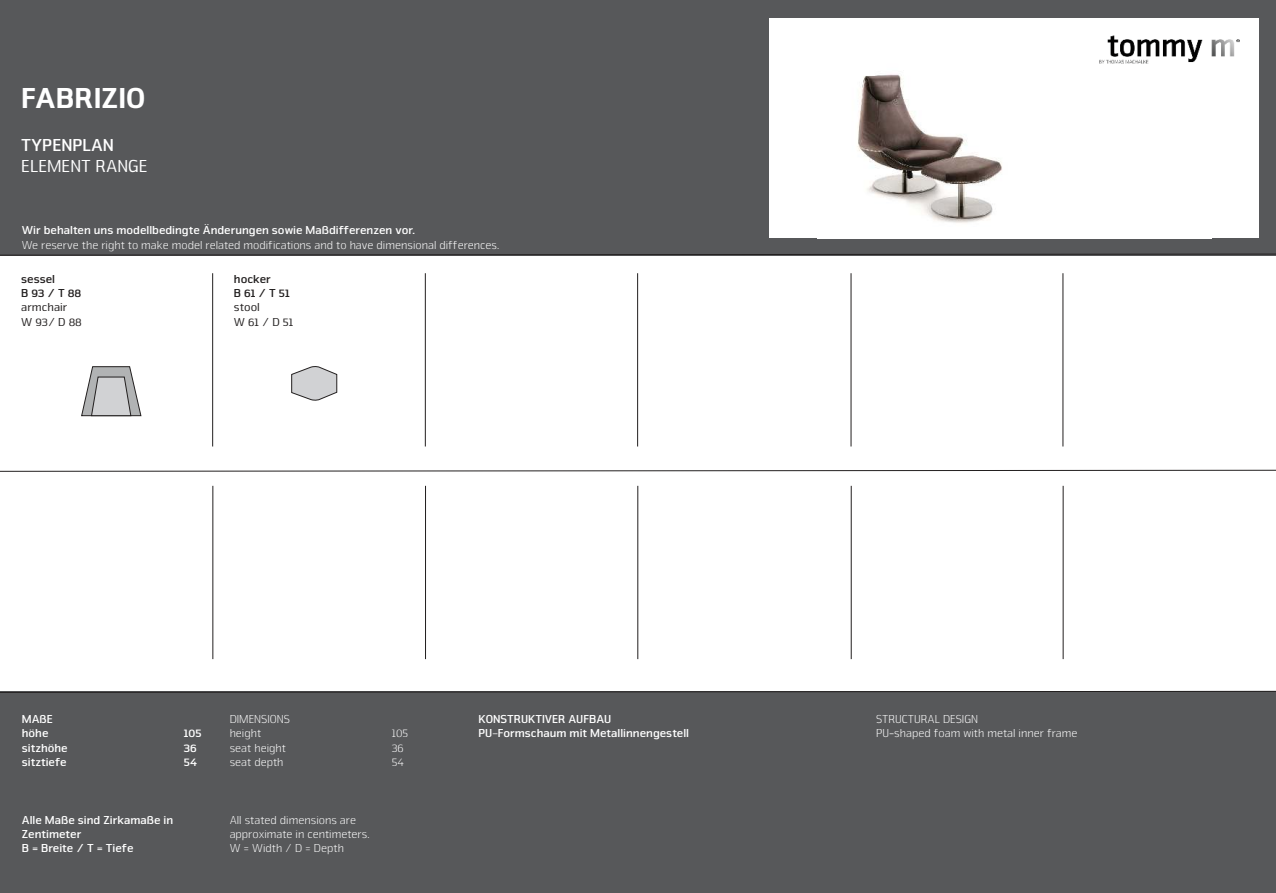
<style>
.page{position:relative;width:1276px;height:893px;background:#fff}
.page>*{position:absolute;margin:0;border:0;box-sizing:border-box;transform-origin:0 0}
.t1{font:900 30px "Nuri CE";color:#fff}
.t2{font:18px "Nuri CE";color:#fff}
.t3{font:700 18px "Nuri CE";color:#fff}
.t4{font:300 12px/14.4px "Nuri CE";color:#fff}
.t5{font:700 12px/14.4px "Nuri CE";color:#fff}
.t6{font:12px/14.4px "Nuri CE";color:#221f1f}
.t7{font:700 12px/14.4px "Nuri CE";color:#221f1f}
</style>
<div class="page">
<div style="left:0;top:692px;width:1276px;height:201px;background:#57585a"></div>
<div style="left:0;top:0;width:1276px;height:255px;background:#57585a"></div>
<svg style="left:81px;top:366px;width:61px;height:50px"></svg>
<svg style="left:291px;top:366px;width:47px;height:35px"></svg>
<svg style="left:0;top:253px;width:1276px;height:3px"></svg>
<svg style="left:0;top:469px;width:1276px;height:3px"></svg>
<svg style="left:0;top:691px;width:1276px;height:2px"></svg>
<hr style="left:212px;top:273px;width:1px;height:173px;background:#221f1f">
<hr style="left:425px;top:273px;width:1px;height:173px;background:#221f1f">
<hr style="left:637px;top:273px;width:1px;height:173px;background:#221f1f">
<hr style="left:850px;top:273px;width:1px;height:173px;background:#221f1f">
<hr style="left:1062px;top:273px;width:1px;height:173px;background:#221f1f">
<hr style="left:212px;top:486px;width:1px;height:173px;background:#221f1f">
<hr style="left:425px;top:486px;width:1px;height:173px;background:#221f1f">
<hr style="left:637px;top:486px;width:1px;height:173px;background:#221f1f">
<hr style="left:851px;top:486px;width:1px;height:173px;background:#221f1f">
<hr style="left:1062px;top:486px;width:1px;height:173px;background:#221f1f">
<div style="left:770px;top:18px;width:489px;height:220px;background:#fff"></div>
<img style="left:857px;top:74px;width:145px;height:149px">
<img style="left:1099px;top:35px;width:140px;height:29px">
<h1 class="t1" style="left:21px;top:80px;width:126px">FABRIZIO</h1>
<h2 class="t3" style="left:21px;top:136px;width:94px">TYPENPLAN</h2>
<h2 class="t2" style="left:21px;top:156px;width:128px">ELEMENT RANGE</h2>
<p class="t5" style="left:22px;top:223px;width:395px">Wir behalten uns modellbedingte Änderungen sowie Maßdifferenzen vor.</p>
<p class="t4" style="left:22px;top:239px;width:479px">We reserve the right to make model related modifications and to have dimensional differences.</p>
<p class="t7" style="left:21px;top:272px;width:62px">sessel<br>B 93 / T 88</p>
<p class="t6" style="left:21px;top:300px;width:62px">armchair<br>W 93/ D 88</p>
<p class="t7" style="left:234px;top:272px;width:57px">hocker<br>B 61 / T 51</p>
<p class="t6" style="left:234px;top:300px;width:61px">stool<br>W 61 / D 51</p>
<p class="t5" style="left:22px;top:712px;width:32px">MAßE höhe</p>
<p class="t5" style="left:184px;top:726px;width:19px">105</p>
<p class="t4" style="left:230px;top:713px;width:62px">DIMENSIONS height</p>
<p class="t4" style="left:392px;top:727px;width:18px">105</p>
<p class="t5" style="left:478px;top:712px;width:212px">KONSTRUKTIVER AUFBAU<br>PU-Formschaum mit Metallinnengestell</p>
<p class="t4" style="left:876px;top:713px;width:203px">STRUCTURAL DESIGN<br>PU-shaped foam with metal inner frame</p>
<p class="t5" style="left:22px;top:741px;width:47px">sitzhöhe</p>
<p class="t5" style="left:184px;top:741px;width:15px">36</p>
<p class="t5" style="left:22px;top:755px;width:46px">sitztiefe</p>
<p class="t5" style="left:184px;top:755px;width:15px">54</p>
<p class="t4" style="left:230px;top:741px;width:58px">seat height</p>
<p class="t4" style="left:392px;top:741px;width:14px">36</p>
<p class="t4" style="left:230px;top:756px;width:55px">seat depth</p>
<p class="t4" style="left:392px;top:756px;width:14px">54</p>
<p class="t5" style="left:22px;top:813px;width:153px">Alle Maße sind Zirkamaße in<br>Zentimeter<br>B = Breite / T = Tiefe</p>
<p class="t4" style="left:230px;top:813px;width:141px">All stated dimensions are approximate in centimeters.<br>W = Width / D = Depth</p>
</div>
